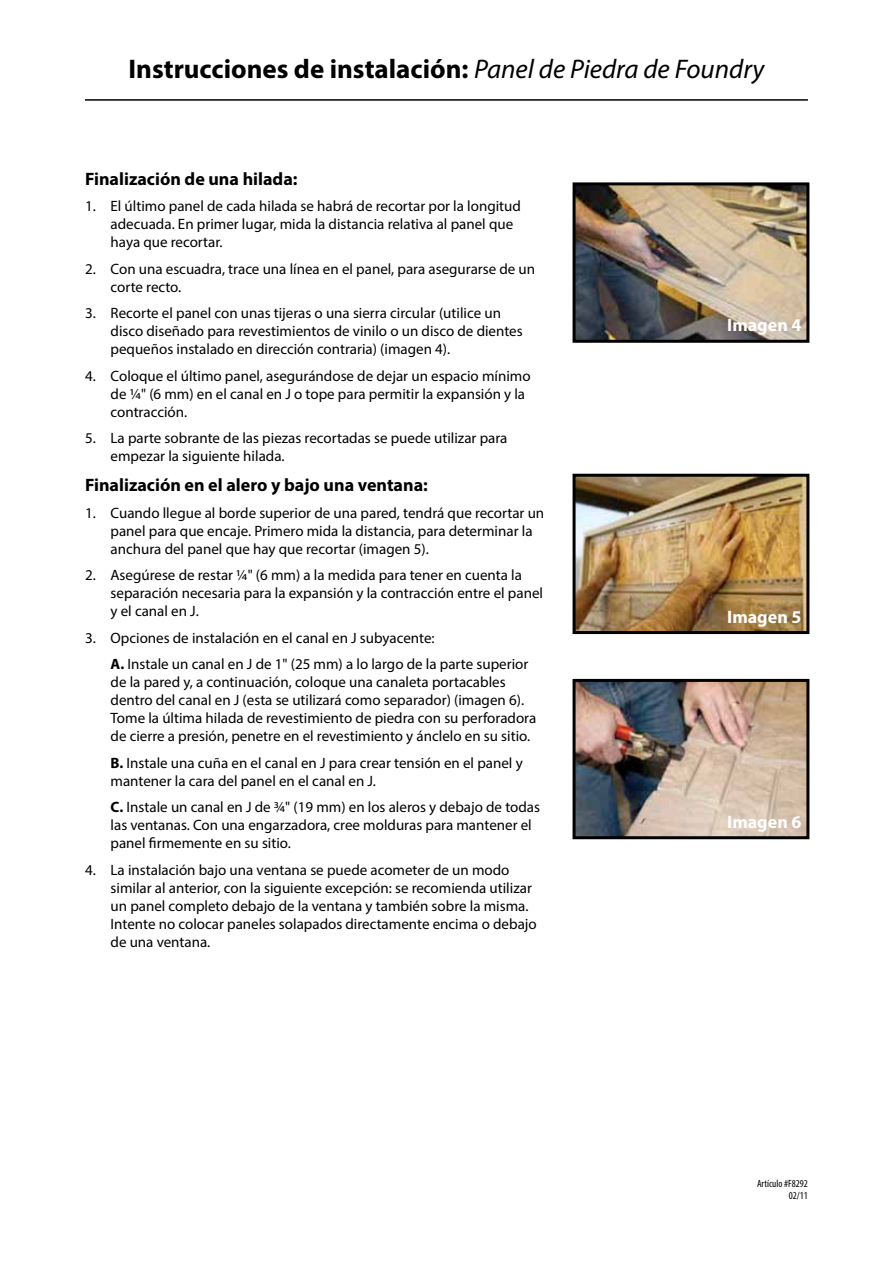
<style>
.page{position:relative;width:893px;height:1263px;background:#fff}
.page>*{position:absolute;margin:0;border:0;box-sizing:border-box;transform-origin:0 0}
.t1{font:700 27px "Myriad Pro";color:#000}
.t2{font:700 18px "Myriad Pro";color:#000}
.t3{font:700 18px "Myriad Pro";color:#fff}
.t4{font:15px/18px "Myriad Pro";color:#000}
.t5{font:condensed 10.5px/12.6px "Myriad Pro";color:#000;text-align:right}
.s1{font-weight:400;font-style:italic}
.s2{font-weight:700}
</style>
<div class="page">
<hr style="left:85px;top:99px;width:723px;height:2px;background:#000">
<img style="left:577px;top:186px;width:228px;height:153px">
<div style="left:573px;top:182px;width:236px;height:161px;border:3px solid #000"></div>
<img style="left:577px;top:683px;width:228px;height:152px">
<div style="left:573px;top:679px;width:236px;height:160px;border:3px solid #000"></div>
<img style="left:577px;top:478px;width:228px;height:152px">
<div style="left:573px;top:474px;width:236px;height:160px;border:3px solid #000"></div>
<h1 class="t1" style="left:128px;top:51px;width:637px">Instrucciones de instalación: <span class="s1">Panel de Piedra de Foundry</span></h1>
<p class="t2" style="left:85px;top:167px;width:214px">Finalización de una hilada:</p>
<p class="t4" style="left:111px;top:197px;width:412px;text-indent:-26px">1. El último panel de cada hilada se habrá de recortar por la longitud adecuada. En primer lugar, mida la distancia relativa al panel que haya que recortar.</p>
<p class="t4" style="left:111px;top:259px;width:426px;text-indent:-26px">2. Con una escuadra, trace una línea en el panel, para asegurarse de un corte recto.</p>
<p class="t4" style="left:111px;top:304px;width:414px;text-indent:-26px">3. Recorte el panel con unas tijeras o una sierra circular (utilice un disco diseñado para revestimientos de vinilo o un disco de dientes pequeños instalado en dirección contraria) (imagen 4).</p>
<p class="t4" style="left:111px;top:366px;width:422px;text-indent:-26px">4. Coloque el último panel, asegurándose de dejar un espacio mínimo de ¼" (6 mm) en el canal en J o tope para permitir la expansión y la contracción.</p>
<p class="t4" style="left:111px;top:429px;width:398px;text-indent:-26px">5. La parte sobrante de las piezas recortadas se puede utilizar para empezar la siguiente hilada.</p>
<p class="t2" style="left:85px;top:473px;width:344px">Finalización en el alero y bajo una ventana:</p>
<p class="t4" style="left:111px;top:504px;width:435px;text-indent:-26px">1. Cuando llegue al borde superior de una pared, tendrá que recortar un panel para que encaje. Primero mida la distancia, para determinar la anchura del panel que hay que recortar (imagen 5).</p>
<p class="t4" style="left:111px;top:566px;width:434px;text-indent:-26px">2. Asegúrese de restar ¼" (6 mm) a la medida para tener en cuenta la separación necesaria para la expansión y la contracción entre el panel y el canal en J.</p>
<p class="t4" style="left:111px;top:624px;width:419px;line-height:26.5px;text-indent:-26px">3. Opciones de instalación en el canal en J subyacente:<br><span class="s2">A.</span> Instale un canal en J de 1" (25 mm) a lo largo de la parte superior</p>
<p class="t4" style="left:111px;top:673px;width:427px">de la pared y, a continuación, coloque una canaleta portacables dentro del canal en J (esta se utilizará como separador) (imagen 6).<br>Tome la última hilada de revestimiento de piedra con su perforadora de cierre a presión, penetre en el revestimiento y ánclelo en su sitio.</p>
<p class="t4" style="left:111px;top:754px;width:414px"><span class="s2">B.</span> Instale una cuña en el canal en J para crear tensión en el panel y mantener la cara del panel en el canal en J.</p>
<p class="t4" style="left:111px;top:798px;width:431px"><span class="s2">C.</span> Instale un canal en J de ¾" (19 mm) en los aleros y debajo de todas las ventanas. Con una engarzadora, cree molduras para mantener el panel firmemente en su sitio.</p>
<p class="t4" style="left:111px;top:861px;width:428px;text-indent:-26px">4. La instalación bajo una ventana se puede acometer de un modo similar al anterior, con la siguiente excepción: se recomienda utilizar un panel completo debajo de la ventana y también sobre la misma.<br>Intente no colocar paneles solapados directamente encima o debajo de una ventana.</p>
<p class="t3" style="left:727px;top:314px;width:76px">Imagen 4</p>
<p class="t3" style="left:727px;top:605px;width:76px">Imagen 5</p>
<p class="t3" style="left:727px;top:810px;width:76px">Imagen 6</p>
<p class="t5" style="left:757px;top:1177px;width:52px">Artículo #F8292<br>02/11</p>
</div>
